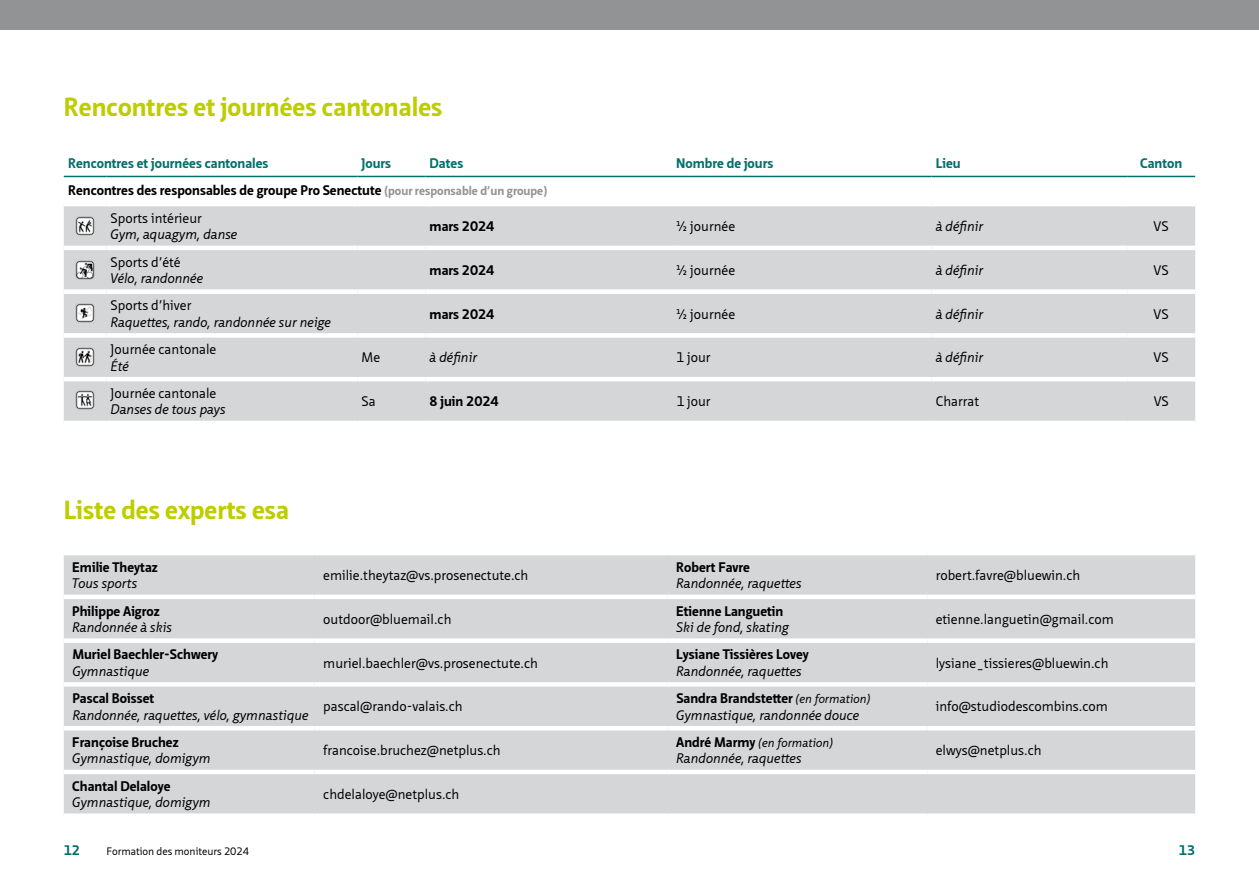
<style>
.page{position:relative;width:1259px;height:893px;background:#fff}
.page>*{position:absolute;margin:0;border:0;box-sizing:border-box;transform-origin:0 0}
.t1{font:700 25.5px "Neue Sans Pro";color:#bdcd00}
.t2{font:13.5px "Neue Sans Pro";color:#000}
.t3{font:italic 13.5px/16.5px "Neue Sans Pro";color:#000}
.t4{font:700 13.5px/27.5px "Neue Sans Pro";color:#000}
.t5{font:700 13.5px "Neue Sans Pro";color:#00716b}
.t6{font:italic 12px "Neue Sans Pro";color:#000}
.t7{font:10.5px "Neue Sans Pro";color:#000}
.s1{font-size:12px;color:#929395}
.s2{font-weight:400}
.s3{font-weight:700;font-style:normal}
.s4{font-size:12px}
.s5{font-weight:700;font-style:normal;font-size:13.5px}
</style>
<div class="page">
<div style="left:0;top:0;width:1259px;height:30px;background:#929395"></div>
<div style="left:64px;top:206px;width:1131px;height:215px;background:#d5d6d7"></div>
<hr style="left:64px;top:176px;width:42px;height:1px;background:#00716b">
<hr style="left:106px;top:176px;width:251px;height:1px;background:#00716b">
<hr style="left:357px;top:176px;width:68px;height:1px;background:#00716b">
<hr style="left:425px;top:176px;width:247px;height:1px;background:#00716b">
<hr style="left:672px;top:176px;width:259px;height:1px;background:#00716b">
<hr style="left:931px;top:176px;width:196px;height:1px;background:#00716b">
<hr style="left:1127px;top:176px;width:68px;height:1px;background:#00716b">
<hr style="left:64px;top:246px;width:42px;height:4px;background:#fff">
<hr style="left:106px;top:246px;width:251px;height:4px;background:#fff">
<hr style="left:357px;top:246px;width:68px;height:4px;background:#fff">
<hr style="left:425px;top:246px;width:247px;height:4px;background:#fff">
<hr style="left:672px;top:246px;width:259px;height:4px;background:#fff">
<hr style="left:931px;top:246px;width:196px;height:4px;background:#fff">
<hr style="left:1127px;top:246px;width:68px;height:4px;background:#fff">
<div style="left:64px;top:289px;width:42px;height:5px;background:#fff"></div>
<div style="left:106px;top:289px;width:251px;height:5px;background:#fff"></div>
<div style="left:357px;top:289px;width:68px;height:5px;background:#fff"></div>
<div style="left:425px;top:289px;width:247px;height:5px;background:#fff"></div>
<div style="left:672px;top:289px;width:259px;height:5px;background:#fff"></div>
<div style="left:931px;top:289px;width:196px;height:5px;background:#fff"></div>
<div style="left:1127px;top:289px;width:68px;height:5px;background:#fff"></div>
<div style="left:357px;top:333px;width:68px;height:5px;background:#fff"></div>
<div style="left:425px;top:333px;width:247px;height:5px;background:#fff"></div>
<hr style="left:357px;top:377px;width:68px;height:4px;background:#fff">
<hr style="left:425px;top:377px;width:247px;height:4px;background:#fff">
<div style="left:64px;top:333px;width:42px;height:5px;background:#fff"></div>
<hr style="left:64px;top:377px;width:42px;height:4px;background:#fff">
<div style="left:106px;top:333px;width:251px;height:5px;background:#fff"></div>
<hr style="left:106px;top:377px;width:251px;height:4px;background:#fff">
<div style="left:672px;top:333px;width:259px;height:5px;background:#fff"></div>
<hr style="left:672px;top:377px;width:259px;height:4px;background:#fff">
<div style="left:931px;top:333px;width:196px;height:5px;background:#fff"></div>
<hr style="left:931px;top:377px;width:196px;height:4px;background:#fff">
<div style="left:1127px;top:333px;width:68px;height:5px;background:#fff"></div>
<hr style="left:1127px;top:377px;width:68px;height:4px;background:#fff">
<img style="left:75px;top:216px;width:20px;height:20px">
<img style="left:75px;top:260px;width:20px;height:19px">
<img style="left:75px;top:304px;width:20px;height:19px">
<div style="left:64px;top:555px;width:1131px;height:258px;background:#d5d6d7"></div>
<hr style="left:64px;top:770px;width:251px;height:4px;background:#fff">
<div style="left:64px;top:682px;width:251px;height:5px;background:#fff"></div>
<div style="left:668px;top:682px;width:259px;height:5px;background:#fff"></div>
<hr style="left:315px;top:770px;width:353px;height:4px;background:#fff">
<hr style="left:668px;top:770px;width:259px;height:4px;background:#fff">
<div style="left:315px;top:682px;width:353px;height:5px;background:#fff"></div>
<div style="left:927px;top:682px;width:268px;height:5px;background:#fff"></div>
<hr style="left:927px;top:770px;width:268px;height:4px;background:#fff">
<hr style="left:668px;top:595px;width:259px;height:4px;background:#fff">
<div style="left:668px;top:638px;width:259px;height:5px;background:#fff"></div>
<hr style="left:64px;top:726px;width:251px;height:4px;background:#fff">
<hr style="left:668px;top:726px;width:259px;height:4px;background:#fff">
<hr style="left:64px;top:595px;width:251px;height:4px;background:#fff">
<hr style="left:927px;top:595px;width:268px;height:4px;background:#fff">
<div style="left:64px;top:638px;width:251px;height:5px;background:#fff"></div>
<div style="left:927px;top:638px;width:268px;height:5px;background:#fff"></div>
<hr style="left:315px;top:726px;width:353px;height:4px;background:#fff">
<hr style="left:927px;top:726px;width:268px;height:4px;background:#fff">
<hr style="left:315px;top:595px;width:353px;height:4px;background:#fff">
<div style="left:315px;top:638px;width:353px;height:5px;background:#fff"></div>
<img style="left:75px;top:347px;width:20px;height:20px">
<img style="left:75px;top:391px;width:20px;height:19px">
<h1 class="t1" style="left:64px;top:91px;width:380px">Rencontres et journées cantonales</h1>
<p class="t5" style="left:68px;top:154px;width:202px">Rencontres et journées cantonales</p>
<p class="t5" style="left:361px;top:154px;width:31px">Jours</p>
<p class="t5" style="left:429px;top:154px;width:35px">Dates</p>
<p class="t5" style="left:676px;top:154px;width:99px">Nombre de jours</p>
<p class="t5" style="left:935px;top:154px;width:26px">Lieu</p>
<p class="t5" style="left:1140px;top:154px;width:44px">Canton</p>
<p class="t4" style="left:111px;top:177px;width:438px;text-indent:-43px">Rencontres des responsables de groupe Pro Senectute <span class="s1">(pour responsable d’un groupe)<br></span><span class="s2">Sports intérieur</span></p>
<p class="t3" style="left:111px;top:226px;width:128px">Gym, aquagym, danse</p>
<p class="t4" style="left:429px;top:212px;width:66px">mars 2024</p>
<p class="t2" style="left:676px;top:217px;width:60px">½ journée</p>
<p class="t3" style="left:935px;top:218px;width:49px">à définir</p>
<p class="t2" style="left:1153px;top:217px;width:17px">VS</p>
<p class="t2" style="left:111px;top:253px;width:72px">Sports d’été</p>
<p class="t3" style="left:111px;top:270px;width:94px">Vélo, randonnée</p>
<p class="t2" style="left:111px;top:297px;width:82px">Sports d’hiver</p>
<p class="t3" style="left:111px;top:314px;width:222px">Raquettes, rando, randonnée sur neige</p>
<p class="t2" style="left:111px;top:341px;width:107px">Journée cantonale</p>
<p class="t3" style="left:111px;top:357px;width:20px">Été</p>
<p class="t2" style="left:111px;top:384px;width:107px">Journée cantonale</p>
<p class="t3" style="left:111px;top:401px;width:116px">Danses de tous pays</p>
<p class="t4" style="left:429px;top:256px;width:66px">mars 2024</p>
<p class="t2" style="left:676px;top:261px;width:60px">½ journée</p>
<p class="t3" style="left:935px;top:262px;width:49px">à définir</p>
<p class="t2" style="left:1153px;top:261px;width:17px">VS</p>
<p class="t4" style="left:429px;top:300px;width:66px">mars 2024</p>
<p class="t2" style="left:676px;top:305px;width:60px">½ journée</p>
<p class="t3" style="left:935px;top:305px;width:49px">à définir</p>
<p class="t2" style="left:1153px;top:305px;width:17px">VS</p>
<p class="t2" style="left:361px;top:349px;width:20px">Me</p>
<p class="t3" style="left:429px;top:349px;width:49px">à définir</p>
<p class="t2" style="left:676px;top:349px;width:36px">1 jour</p>
<p class="t3" style="left:935px;top:349px;width:49px">à définir</p>
<p class="t2" style="left:1153px;top:349px;width:17px">VS</p>
<p class="t2" style="left:361px;top:393px;width:16px">Sa</p>
<p class="t4" style="left:430px;top:388px;width:70px">8 juin 2024</p>
<p class="t2" style="left:676px;top:393px;width:36px">1 jour</p>
<p class="t2" style="left:935px;top:393px;width:45px">Charrat</p>
<p class="t2" style="left:1153px;top:393px;width:17px">VS</p>
<h1 class="t1" style="left:64px;top:493px;width:227px">Liste des experts esa</h1>
<p class="t4" style="left:72px;top:553px;width:87px">Emilie Theytaz</p>
<p class="t3" style="left:72px;top:575px;width:66px">Tous sports</p>
<p class="t2" style="left:323px;top:566px;width:207px">emilie.theytaz@vs.prosenectute.ch</p>
<p class="t4" style="left:676px;top:553px;width:75px">Robert Favre</p>
<p class="t3" style="left:676px;top:575px;width:127px">Randonnée, raquettes</p>
<p class="t2" style="left:935px;top:566px;width:146px">robert.favre@bluewin.ch</p>
<p class="t4" style="left:72px;top:597px;width:89px">Philippe Aigroz</p>
<p class="t3" style="left:72px;top:619px;width:101px">Randonnée à skis</p>
<p class="t2" style="left:323px;top:610px;width:130px">outdoor@bluemail.ch</p>
<p class="t4" style="left:676px;top:597px;width:109px">Etienne Languetin</p>
<p class="t3" style="left:676px;top:619px;width:114px">Ski de fond, skating</p>
<p class="t2" style="left:935px;top:610px;width:180px">etienne.languetin@gmail.com</p>
<p class="t4" style="left:72px;top:641px;width:147px">Muriel Baechler-Schwery</p>
<p class="t3" style="left:72px;top:663px;width:78px">Gymnastique</p>
<p class="t2" style="left:323px;top:654px;width:216px">muriel.baechler@vs.prosenectute.ch</p>
<p class="t4" style="left:676px;top:641px;width:134px">Lysiane Tissières Lovey</p>
<p class="t3" style="left:676px;top:663px;width:127px">Randonnée, raquettes</p>
<p class="t2" style="left:935px;top:654px;width:174px">lysiane_tissieres@bluewin.ch</p>
<p class="t4" style="left:72px;top:684px;width:83px">Pascal Boisset</p>
<p class="t3" style="left:72px;top:706px;width:238px">Randonnée, raquettes, vélo, gymnastique</p>
<p class="t2" style="left:323px;top:698px;width:141px">pascal@rando-valais.ch</p>
<p class="t3" style="left:676px;top:690px;width:196px"><span class="s3">Sandra Brandstetter</span> <span class="s4">(en formation)<br></span>Gymnastique, randonnée douce</p>
<p class="t2" style="left:935px;top:698px;width:174px">info@studiodescombins.com</p>
<p class="t4" style="left:72px;top:728px;width:108px">Françoise Bruchez</p>
<p class="t3" style="left:72px;top:750px;width:140px">Gymnastique, domigym</p>
<p class="t2" style="left:323px;top:742px;width:179px">francoise.bruchez@netplus.ch</p>
<p class="t6" style="left:676px;top:735px;width:159px"><span class="s5">André Marmy</span> (en formation)</p>
<p class="t3" style="left:676px;top:750px;width:127px">Randonnée, raquettes</p>
<p class="t2" style="left:935px;top:742px;width:107px">elwys@netplus.ch</p>
<p class="t4" style="left:72px;top:772px;width:100px">Chantal Delaloye</p>
<p class="t3" style="left:72px;top:794px;width:140px">Gymnastique, domigym</p>
<p class="t2" style="left:323px;top:785px;width:138px">chdelaloye@netplus.ch</p>
<p class="t5" style="left:64px;top:841px;width:18px">12</p>
<p class="t7" style="left:106px;top:844px;width:144px">Formation des moniteurs 2024</p>
<p class="t5" style="left:1179px;top:841px;width:18px">13</p>
</div>
